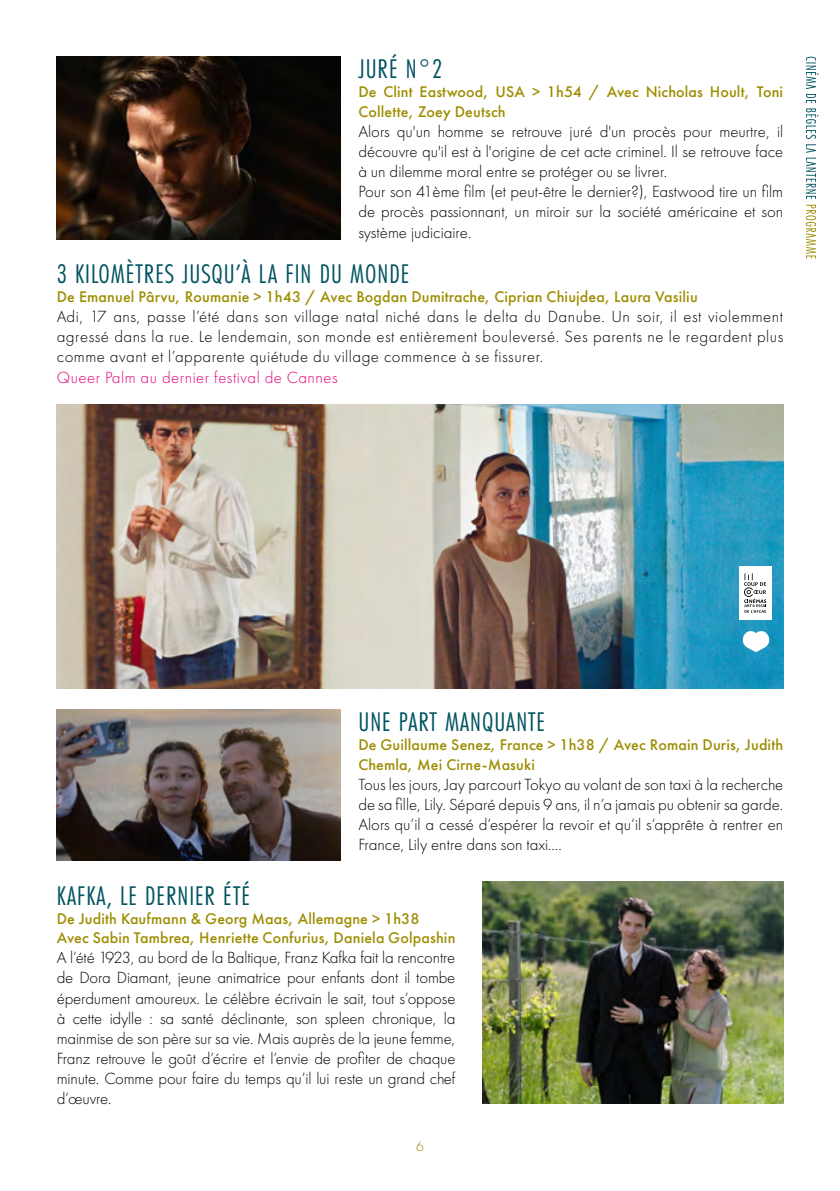
<style>
.page{position:relative;width:840px;height:1191px;background:#fff}
.page>*{position:absolute;margin:0;border:0;box-sizing:border-box;transform-origin:0 0}
.t1{font:28px "Futura PT Cond";letter-spacing:.035em;color:#005361}
.t2{font:300 16.8px/20.2px "Futura PT";color:#000;text-align:justify}
.t3{font:300 16.8px "Futura PT";letter-spacing:.03em;color:#e2007a}
.t4{font:500 16px/19.2px "Futura PT";letter-spacing:.01em;color:#9d8d00}
.t5{font:300 14px "Futura PT";color:#9d8d00}
</style>
<div class="page">
<svg style="left:806px;top:57px;width:12px;height:142px"></svg>
<svg style="left:806px;top:205px;width:9px;height:54px"></svg>
<img style="left:57px;top:404px;width:725px;height:284px">
<img style="left:57px;top:57px;width:283px;height:183px">
<div style="left:738px;top:566px;width:33px;height:53px;background:#fff"></div>
<svg style="left:744px;top:573px;width:22px;height:40px"></svg>
<svg style="left:741px;top:630px;width:28px;height:22px"></svg>
<img style="left:482px;top:882px;width:300px;height:221px">
<img style="left:57px;top:710px;width:283px;height:150px">
<h1 class="t1" style="left:358px;top:52px;width:85px">JURÉ N°2</h1>
<p class="t4" style="left:358px;top:82px;width:426px">De Clint Eastwood, USA &gt; 1h54 / Avec Nicholas Hoult, Toni<br>Collette, Zoey Deutsch</p>
<p class="t2" style="left:358px;top:121px;width:426px;text-align:left">Alors qu'un homme se retrouve juré d'un procès pour meurtre, il découvre qu'il est à l'origine de cet acte criminel. Il se retrouve face à un dilemme moral entre se protéger ou se livrer.<br>Pour son 41ème film (et peut-être le dernier?), Eastwood tire un film de procès passionnant, un miroir sur la société américaine et son système judiciaire.</p>
<h1 class="t1" style="left:57px;top:257px;width:354px">3 KILOMÈTRES JUSQU’À LA FIN DU MONDE</h1>
<p class="t4" style="left:57px;top:287px;width:642px">De Emanuel Pârvu, Roumanie &gt; 1h43 / Avec Bogdan Dumitrache, Ciprian Chiujdea, Laura Vasiliu</p>
<p class="t2" style="left:57px;top:306px;width:727px">Adi, 17 ans, passe l’été dans son village natal niché dans le delta du Danube. Un soir, il est violemment agressé dans la rue. Le lendemain, son monde est entièrement bouleversé. Ses parents ne le regardent plus comme avant et l’apparente quiétude du village commence à se fissurer.</p>
<p class="t3" style="left:57px;top:367px;width:282px">Queer Palm au dernier festival de Cannes</p>
<h1 class="t1" style="left:358px;top:705px;width:188px">UNE PART MANQUANTE</h1>
<p class="t4" style="left:358px;top:735px;width:426px">De Guillaume Senez, France &gt; 1h38 / Avec Romain Duris, Judith<br>Chemla, Mei Cirne-Masuki</p>
<p class="t2" style="left:358px;top:774px;width:426px">Tous les jours, Jay parcourt Tokyo au volant de son taxi à la recherche de sa fille, Lily. Séparé depuis 9 ans, il n’a jamais pu obtenir sa garde.<br>Alors qu’il a cessé d’espérer la revoir et qu’il s’apprête à rentrer en France, Lily entre dans son taxi….</p>
<h1 class="t1" style="left:57px;top:879px;width:194px">KAFKA, LE DERNIER ÉTÉ</h1>
<p class="t4" style="left:57px;top:909px;width:400px">De Judith Kaufmann &amp; Georg Maas, Allemagne &gt; 1h38<br>Avec Sabin Tambrea, Henriette Confurius, Daniela Golpashin</p>
<p class="t2" style="left:57px;top:947px;width:400px">A l’été 1923, au bord de la Baltique, Franz Kafka fait la rencontre de Dora Diamant, jeune animatrice pour enfants dont il tombe éperdument amoureux. Le célèbre écrivain le sait, tout s’oppose à cette idylle : sa santé déclinante, son spleen chronique, la mainmise de son père sur sa vie. Mais auprès de la jeune femme, Franz retrouve le goût d’écrire et l’envie de profiter de chaque minute. Comme pour faire du temps qu’il lui reste un grand chef d’œuvre.</p>
<p class="t5" style="left:416px;top:1138px;width:9px">6</p>
</div>
